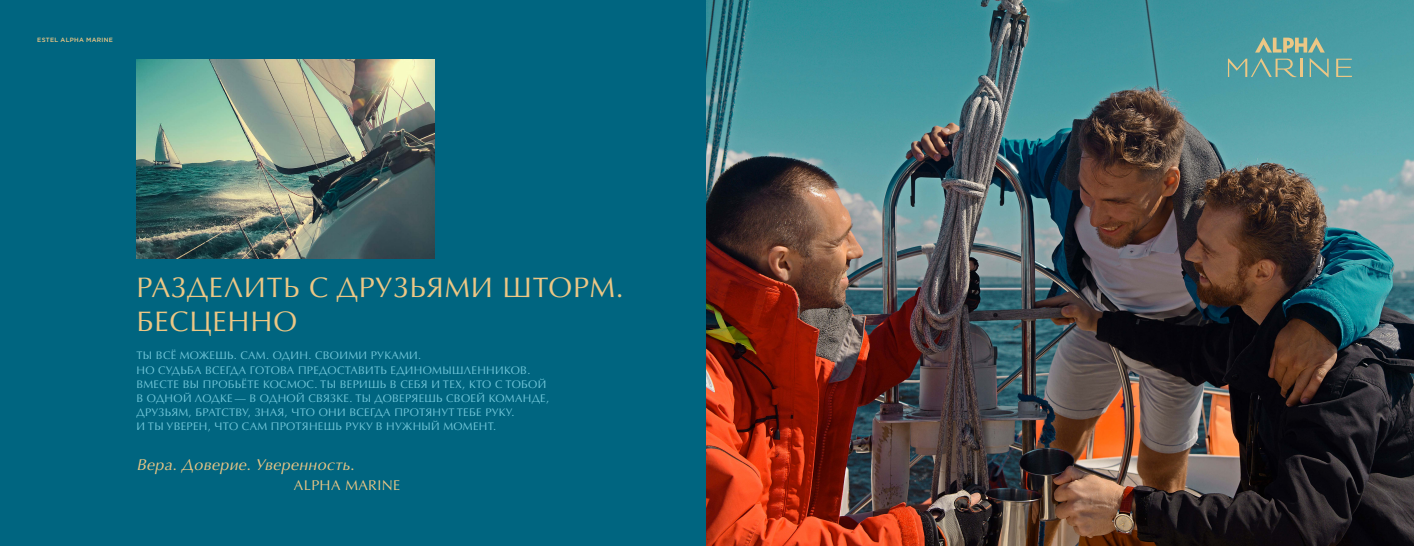
<style>
.page{position:relative;width:1414px;height:546px;background:#006580}
.page>*{position:absolute;margin:0;border:0;box-sizing:border-box;transform-origin:0 0}
.t1{font:28.35px/34px "Optima LTCYR";letter-spacing:.03em;color:#ecc785}
.t2{font:italic 15.75px "Optima LTCYR";letter-spacing:.03em;color:#ecc785}
.t3{font:14.17px "Optima LTCYR";letter-spacing:.03em;color:#ecc785}
.t4{font:11.03px "Optima LTCYR";letter-spacing:.03em;color:#74c9dc}
.Zagla_2{font:500 6.12px "Gotham Pro";letter-spacing:.045em;color:#ecc785}
</style>
<div class="page">
<img style="left:707px;top:0;width:707px;height:546px">
<svg style="left:1336px;top:59px;width:16px;height:18px"></svg>
<svg style="left:1228px;top:37px;width:100px;height:40px"></svg>
<img style="left:136px;top:60px;width:299px;height:198px">
<p class="Zagla_2" style="left:37px;top:36px;width:77px">ESTEL ALPHA MARINE</p>
<p class="t1" style="left:136px;top:270px;width:489px">РАЗДЕЛИТЬ С ДРУЗЬЯМИ ШТОРМ.<br>БЕСЦЕННО</p>
<p class="t4" style="left:136px;top:348px;width:286px">ТЫ ВСЁ МОЖЕШЬ. САМ. ОДИН. СВОИМИ РУКАМИ.</p>
<p class="t4" style="left:136px;top:363px;width:395px">НО СУДЬБА ВСЕГДА ГОТОВА ПРЕДОСТАВИТЬ ЕДИНОМЫШЛЕННИКОВ.</p>
<p class="t4" style="left:136px;top:377px;width:411px">ВМЕСТЕ ВЫ ПРОБЬЁТЕ КОСМОС. ТЫ ВЕРИШЬ В СЕБЯ И ТЕХ, КТО С ТОБОЙ</p>
<p class="t4" style="left:136px;top:391px;width:414px">В ОДНОЙ ЛОДКЕ — В ОДНОЙ СВЯЗКЕ. ТЫ ДОВЕРЯЕШЬ СВОЕЙ КОМАНДЕ,</p>
<p class="t4" style="left:136px;top:405px;width:380px">ДРУЗЬЯМ, БРАТСТВУ, ЗНАЯ, ЧТО ОНИ ВСЕГДА ПРОТЯНУТ ТЕБЕ РУКУ.</p>
<p class="t4" style="left:136px;top:419px;width:361px">И ТЫ УВЕРЕН, ЧТО САМ ПРОТЯНЕШЬ РУКУ В НУЖНЫЙ МОМЕНТ.</p>
<p class="t2" style="left:136px;top:454px;width:220px">Вера. Доверие. Уверенность.</p>
<p class="t3" style="left:294px;top:476px;width:108px">ALPHA MARINE</p>
</div>
